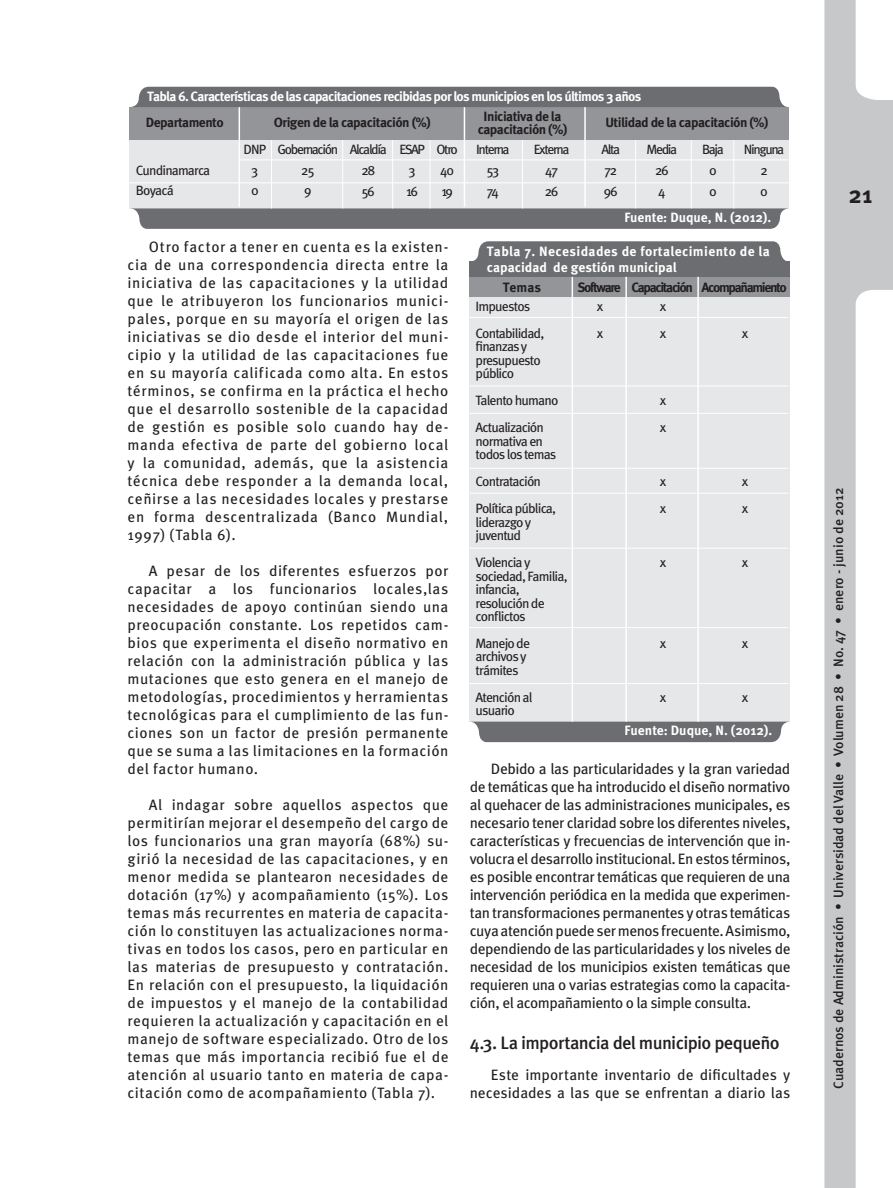
<style>
.page{position:relative;width:893px;height:1188px;background:#fff}
.page>*{position:absolute;margin:0;border:0;box-sizing:border-box;transform-origin:0 0}
.t1{font:700 24px "Meta Pro";color:#231f20}
.t2{font:500 18px "Meta Pro";letter-spacing:-.04em;color:#231f20}
.t3{font:15px/18px "Meta Pro";letter-spacing:.025em;color:#231f20;text-align:justify}
.t4{font:15px/18px "Meta Pro";color:#231f20;text-align:right}
.t5{font:13.5px/13.5px "Meta Pro";letter-spacing:-.06em;color:#231f20}
.t6{font:500 13.5px "Meta Pro";color:#231f20}
.t7{font:700 13.5px/16.2px "Meta Pro";letter-spacing:.025em;color:#fff}
.t8{font:700 13.5px "Meta Pro";letter-spacing:-.1em;color:#231f20}
.t9{font:700 13.5px "Meta Pro";color:#fff}
.t10{font:13.35px/20.9px "Meta Pro";letter-spacing:-.1em;color:#231f20;text-align:center}
.t11{font:700 13.35px/13.4px "Meta Pro";letter-spacing:-.04em;color:#231f20;text-align:center}
.t12{font:700 13.35px "Meta Pro";letter-spacing:-.055em;color:#fff}
.t13{font:700 13.35px "Meta Pro";color:#fff}
.t14{font:13.35px/20.9px "Meta Pro";letter-spacing:-.065em;color:#231f20}
</style>
<div class="page">
<svg style="left:824px;top:0;width:69px;height:1188px;fill:#c7c8ca"></svg>
<div style="left:130px;top:140px;width:659px;height:68px;background:#e6e7e9"></div>
<div style="left:130px;top:107px;width:659px;height:33px;background:#939598"></div>
<div style="left:131px;top:87px;width:656px;height:20px;background:#6c6d70"></div>
<svg style="left:130px;top:208px;width:659px;height:21px;background:#737477"></svg>
<hr style="left:239px;top:107px;width:1px;height:100px;background:#fff">
<hr style="left:464px;top:107px;width:1px;height:100px;background:#fff">
<hr style="left:584px;top:107px;width:2px;height:100px;background:#fff">
<hr style="left:240px;top:160px;width:549px;height:1px;background:#fff">
<hr style="left:129px;top:182px;width:660px;height:1px;background:#fff">
<hr style="left:271px;top:140px;width:1px;height:68px;background:#fff">
<hr style="left:342px;top:140px;width:1px;height:68px;background:#fff">
<hr style="left:392px;top:140px;width:1px;height:68px;background:#fff">
<hr style="left:430px;top:140px;width:1px;height:68px;background:#fff">
<hr style="left:522px;top:140px;width:1px;height:68px;background:#fff">
<hr style="left:635px;top:140px;width:1px;height:68px;background:#fff">
<hr style="left:691px;top:140px;width:1px;height:68px;background:#fff">
<hr style="left:733px;top:140px;width:1px;height:68px;background:#fff">
<div style="left:470px;top:277px;width:320px;height:20px;background:#939598"></div>
<div style="left:470px;top:297px;width:320px;height:425px;background:#e6e7e9"></div>
<svg style="left:470px;top:241px;width:320px;height:21px;background:#767779"></svg>
<div style="left:470px;top:262px;width:320px;height:15px;background:#6c6d70"></div>
<div style="left:472px;top:722px;width:315px;height:20px;background:#6c6d70"></div>
<hr style="left:572px;top:277px;width:1px;height:445px;background:#fff">
<hr style="left:625px;top:277px;width:2px;height:445px;background:#fff">
<hr style="left:697px;top:277px;width:2px;height:445px;background:#fff">
<hr style="left:470px;top:317px;width:319px;height:1px;background:#fff">
<hr style="left:470px;top:386px;width:319px;height:1px;background:#fff">
<hr style="left:470px;top:413px;width:319px;height:1px;background:#fff">
<hr style="left:470px;top:468px;width:319px;height:1px;background:#fff">
<hr style="left:470px;top:493px;width:319px;height:1px;background:#fff">
<hr style="left:470px;top:548px;width:319px;height:1px;background:#fff">
<hr style="left:470px;top:627px;width:319px;height:1px;background:#fff">
<hr style="left:470px;top:683px;width:319px;height:1px;background:#fff">
<p class="t12" style="left:147px;top:88px;width:496px">Tabla 6. Características de las capacitaciones recibidas por los municipios en los últimos 3 años</p>
<p class="t11" style="left:146px;top:116px;width:79px">Departamento</p>
<p class="t11" style="left:274px;top:116px;width:158px">Origen de la capacitación (%)</p>
<p class="t11" style="left:478px;top:110px;width:91px">Iniciativa de la capacitación (%)</p>
<p class="t11" style="left:605px;top:116px;width:165px">Utilidad de la capacitación (%)</p>
<p class="t14" style="left:136px;top:160px;width:76px">Cundinamarca<br>Boyacá</p>
<p class="t10" style="left:243px;top:139px;width:24px">DNP<br>3<br>0</p>
<p class="t10" style="left:278px;top:139px;width:62px">Gobernación<br>25<br>9</p>
<p class="t10" style="left:350px;top:139px;width:38px">Alcaldía<br>28<br>56</p>
<p class="t10" style="left:399px;top:139px;width:27px">ESAP<br>3<br>16</p>
<p class="t10" style="left:436px;top:139px;width:23px;text-align:left">Otro<br>40<br>19</p>
<p class="t10" style="left:476px;top:139px;width:35px">Interna<br>53<br>74</p>
<p class="t10" style="left:534px;top:139px;width:37px">Externa<br>47<br>26</p>
<p class="t10" style="left:601px;top:139px;width:20px;text-align:left">Alta<br>72<br>96</p>
<p class="t10" style="left:647px;top:139px;width:32px">Media<br>26<br>4</p>
<p class="t10" style="left:702px;top:139px;width:23px">Baja<br>0<br>0</p>
<p class="t10" style="left:744px;top:139px;width:42px">Ninguna<br>2<br>0</p>
<p class="t13" style="left:624px;top:209px;width:148px">Fuente: Duque, N. (2012).</p>
<p class="t7" style="left:487px;top:244px;width:285px">Tabla 7. Necesidades de fortalecimiento de la capacidad de gestión municipal</p>
<p class="t8" style="left:503px;top:279px;width:40px">Temas</p>
<p class="t8" style="left:577px;top:279px;width:211px">Software Capacitación Acompañamiento</p>
<p class="t5" style="left:476px;top:293px;width:70px;line-height:27px">Impuestos<br>Contabilidad,</p>
<p class="t5" style="left:476px;top:340px;width:67px">finanzas y presupuesto público</p>
<p class="t5" style="left:476px;top:388px;width:84px;line-height:27px">Talento humano<br>Actualización</p>
<p class="t5" style="left:476px;top:435px;width:82px">normativa en todos los temas</p>
<p class="t5" style="left:476px;top:468px;width:82px;line-height:27px">Contratación<br>Política pública,</p>
<p class="t5" style="left:476px;top:516px;width:57px">liderazgo y juventud</p>
<p class="t5" style="left:476px;top:556px;width:94px">Violencia y sociedad, Familia, infancia, resolución de conflictos</p>
<p class="t5" style="left:476px;top:637px;width:56px">Manejo de archivos y trámites</p>
<p class="t5" style="left:476px;top:691px;width:59px">Atención al usuario</p>
<p class="t3" style="left:128px;top:238px;width:322px;text-indent:21px">Otro factor a tener en cuenta es la existen&shy;cia de una correspondencia directa entre la iniciativa de las capacitaciones y la utilidad que le atribuyeron los funcionarios munici&shy;pales, porque en su mayoría el origen de las iniciativas se dio desde el interior del muni&shy;cipio y la utilidad de las capacitaciones fue en su mayoría calificada como alta. En estos términos, se confirma en la práctica el hecho que el desarrollo sostenible de la capacidad de gestión es posible solo cuando hay de&shy;manda efectiva de parte del gobierno local y la comunidad, además, que la asistencia técnica debe responder a la demanda local, ceñirse a las necesidades locales y prestarse en forma descentralizada (Banco Mundial, 1997) (Tabla 6).</p>
<p class="t3" style="left:128px;top:562px;width:322px;text-indent:21px">A pesar de los diferentes esfuerzos por capacitar a los funcionarios locales,las necesidades de apoyo continúan siendo una preocupación constante. Los repetidos cam&shy;bios que experimenta el diseño normativo en relación con la administración pública y las mutaciones que esto genera en el manejo de metodologías, procedimientos y herramientas tecnológicas para el cumplimiento de las fun&shy;ciones son un factor de presión permanente que se suma a las limitaciones en la formación del factor humano.</p>
<p class="t3" style="left:128px;top:796px;width:322px;text-indent:21px">Al indagar sobre aquellos aspectos que permitirían mejorar el desempeño del cargo de los funcionarios una gran mayoría (68%) su&shy;girió la necesidad de las capacitaciones, y en menor medida se plantearon necesidades de dotación (17%) y acompañamiento (15%). Los temas más recurrentes en materia de capacita&shy;ción lo constituyen las actualizaciones norma&shy;tivas en todos los casos, pero en particular en las materias de presupuesto y contratación.<br>En relación con el presupuesto, la liquidación de impuestos y el manejo de la contabilidad requieren la actualización y capacitación en el manejo de software especializado. Otro de los temas que más importancia recibió fue el de atención al usuario tanto en materia de capa&shy;citación como de acompañamiento (Tabla 7).</p>
<p class="t5" style="left:597px;top:293px;width:8px;line-height:27px">x x</p>
<p class="t5" style="left:660px;top:293px;width:8px;line-height:27px">x x</p>
<p class="t5" style="left:742px;top:327px;width:8px">x</p>
<p class="t5" style="left:660px;top:388px;width:8px;line-height:27px">x x</p>
<p class="t5" style="left:660px;top:468px;width:8px;line-height:27px">x x</p>
<p class="t5" style="left:742px;top:468px;width:8px;line-height:27px">x x</p>
<p class="t5" style="left:660px;top:556px;width:8px">x</p>
<p class="t5" style="left:742px;top:556px;width:8px">x</p>
<p class="t5" style="left:660px;top:637px;width:8px">x</p>
<p class="t5" style="left:742px;top:637px;width:8px">x</p>
<p class="t5" style="left:742px;top:691px;width:8px">x</p>
<p class="t9" style="left:625px;top:722px;width:149px">Fuente: Duque, N. (2012).</p>
<p class="t5" style="left:660px;top:691px;width:8px">x</p>
<p class="t3" style="left:470px;top:760px;width:322px;text-indent:21px">Debido a las particularidades y la gran variedad de temáticas que ha introducido el diseño normativo al quehacer de las administraciones municipales, es necesario tener claridad sobre los diferentes niveles, características y frecuencias de intervención que in&shy;volucra el desarrollo institucional. En estos términos, es posible encontrar temáticas que requieren de una intervención periódica en la medida que experimen&shy;tan transformaciones permanentes y otras temáticas cuya atención puede ser menos frecuente. Asimismo, dependiendo de las particularidades y los niveles de necesidad de los municipios existen temáticas que requieren una o varias estrategias como la capacita&shy;ción, el acompañamiento o la simple consulta.</p>
<p class="t2" style="left:470px;top:1032px;width:311px">4.3. La importancia del municipio pequeño</p>
<p class="t4" style="left:470px;top:1066px;width:322px">Este importante inventario de dificultades y necesidades a las que se enfrentan a diario las</p>
<h1 class="t1" style="left:848px;top:180px;width:25px">21</h1>
<p class="t6" style="left:830px;top:1089px;width:603px;rotate:-90deg">Cuadernos de Administración • Universidad del Valle • Volumen 28 • No. 47 • enero - junio de 2012</p>
</div>
